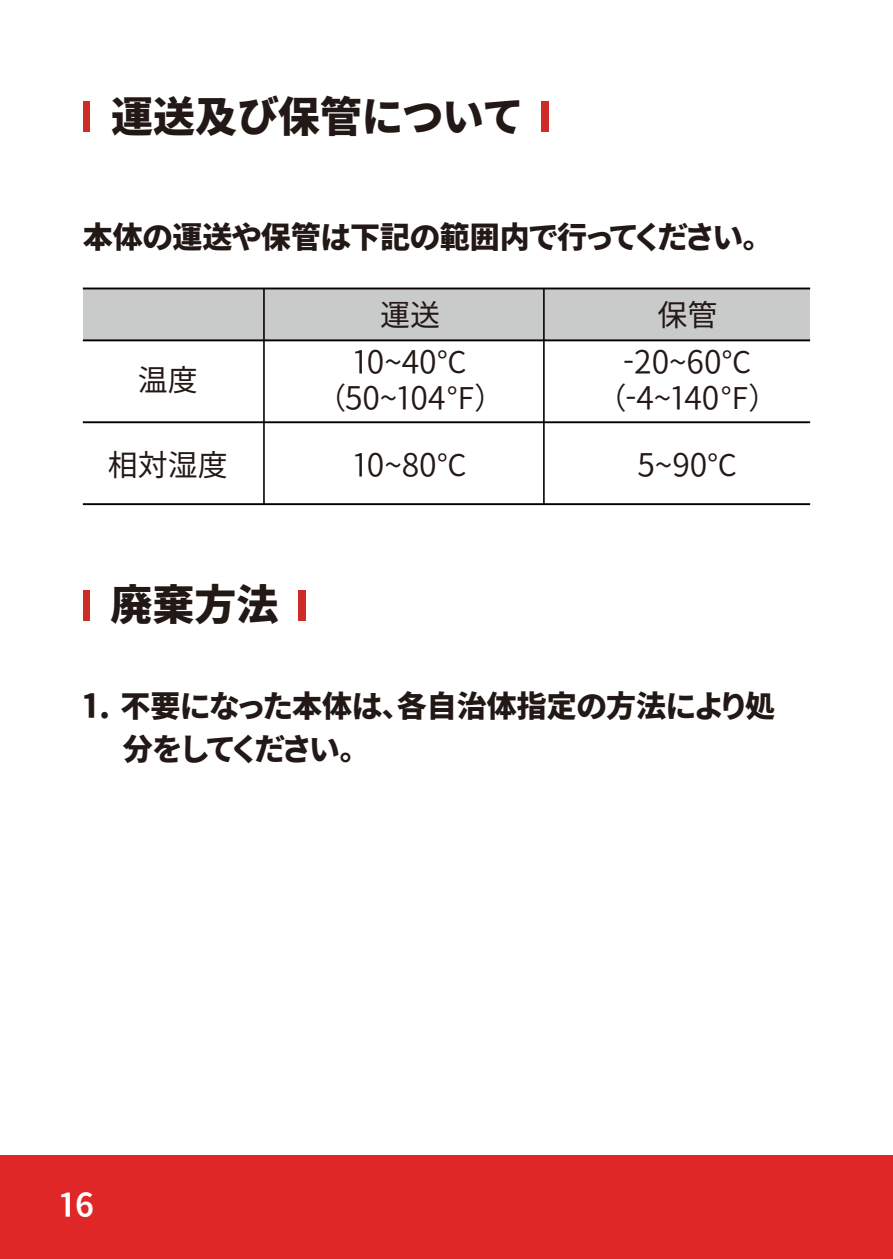
<style>
.page{position:relative;width:893px;height:1259px;background:#fff}
.page>*{position:absolute;margin:0;border:0;box-sizing:border-box;transform-origin:0 0}
.t1{font:42px "Gen Ei Gothic P H";color:#221815}
.t2{font:30px/42px "Gen Ei Gothic P H KL";color:#221815}
.t3{font:30px/36px "Gen Ei Gothic P R";color:#221815;text-align:center}
.t4{font:30px "Gen Ei Gothic P B";color:#fff}
</style>
<div class="page">
<div style="left:0;top:1156px;width:893px;height:103px;background:#de2726"></div>
<div style="left:83px;top:288px;width:727px;height:52px;background:#c9caca"></div>
<div style="left:542px;top:102px;width:7px;height:30px;background:#cf2b27"></div>
<div style="left:83px;top:102px;width:7px;height:30px;background:#cf2b27"></div>
<hr style="left:83px;top:287px;width:727px;height:2px;background:#070002">
<hr style="left:83px;top:339px;width:727px;height:2px;background:#070002">
<hr style="left:83px;top:421px;width:727px;height:2px;background:#070002">
<hr style="left:83px;top:503px;width:727px;height:2px;background:#070002">
<hr style="left:543px;top:288px;width:2px;height:216px;background:#070002">
<hr style="left:263px;top:288px;width:2px;height:216px;background:#070002">
<div style="left:299px;top:590px;width:7px;height:30px;background:#cf2b27"></div>
<div style="left:83px;top:590px;width:7px;height:30px;background:#cf2b27"></div>
<h1 class="t1" style="left:111px;top:84px;width:411px">運送及び保管について</h1>
<p class="t2" style="left:83px;top:216px;width:676px">本体の運送や保管は下記の範囲内で行ってください。</p>
<p class="t3" style="left:138px;top:361px;width:61px">温度</p>
<p class="t3" style="left:108px;top:446px;width:121px">相対湿度</p>
<h1 class="t1" style="left:110px;top:573px;width:170px">廃棄方法</h1>
<p class="t3" style="left:380px;top:297px;width:62px">運送</p>
<p class="t3" style="left:657px;top:297px;width:61px">保管</p>
<p class="t3" style="left:330px;top:343px;width:162px">10~40℃（50~104℉）</p>
<p class="t3" style="left:610px;top:343px;width:155px">-20~60℃（-4~140℉）</p>
<p class="t3" style="left:354px;top:446px;width:114px">10~80℃</p>
<p class="t3" style="left:637px;top:446px;width:101px">5~90℃</p>
<p class="t2" style="left:83px;top:685px;width:694px">1. 不要になった本体は、各自治体指定の方法により処　 分をしてください。</p>
<p class="t4" style="left:60px;top:1182px;width:36px">16</p>
</div>
